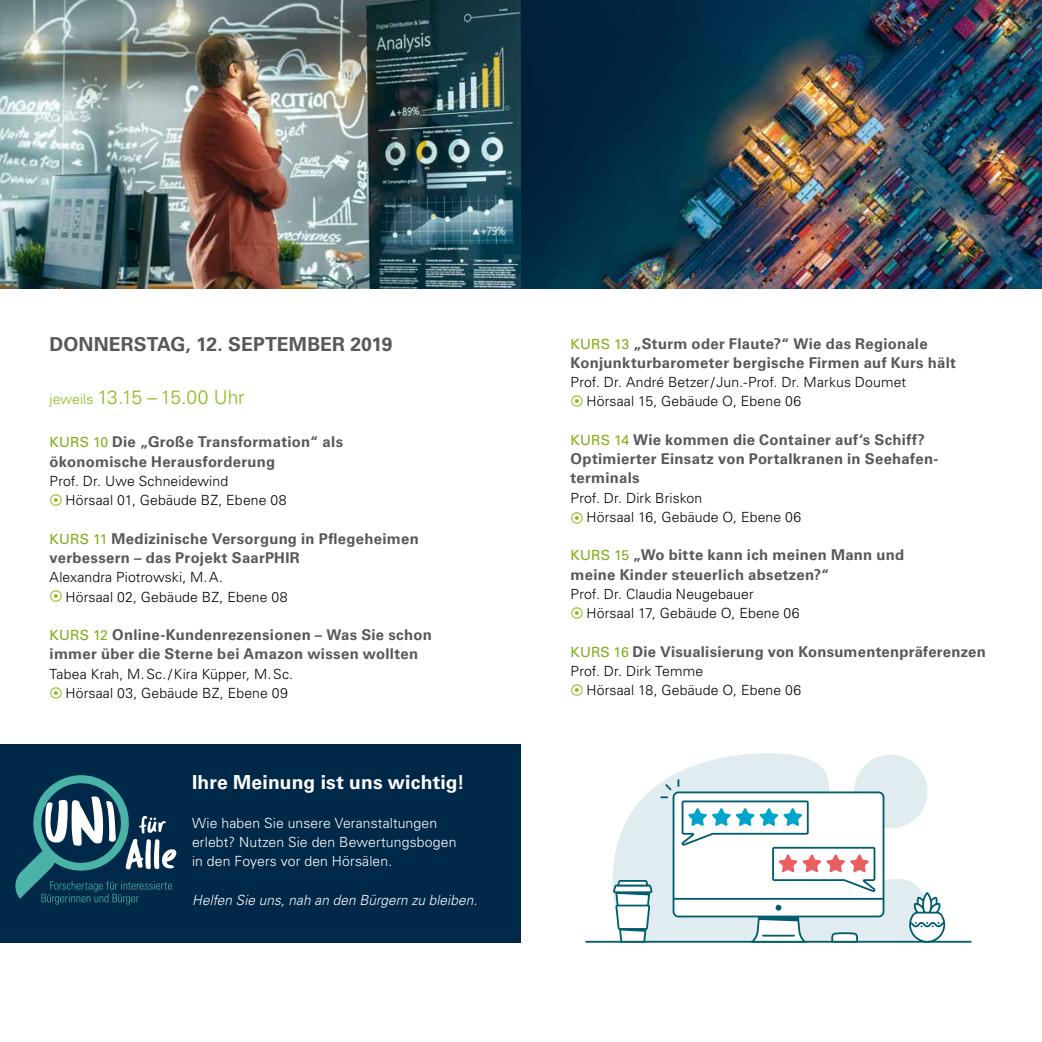
<style>
.page{position:relative;width:1042px;height:1042px;background:#fff}
.page>*{position:absolute;margin:0;border:0;box-sizing:border-box;transform-origin:0 0}
.t1{font:700 19.25px "Univers LT Pro 65";letter-spacing:.005em;color:#58585a}
.t2{font:700 19.25px "Univers LT Pro 65";letter-spacing:.01em;color:#fff}
.t3{font:300 19.25px "Univers LT Pro 45";letter-spacing:-.03em;color:#89ba17}
.t4{font:700 14.88px/19.2px "Univers LT Pro 65";letter-spacing:.02em;color:#58585a}
.t5{font:300 14px/19.2px "Univers LT Pro 45";letter-spacing:.01em;color:#000}
.t6{font:300 14px/19.2px "Univers LT Pro 45";letter-spacing:.01em;color:#fff}
.t7{font:italic 300 14px "Univers LT Pro 45";letter-spacing:.01em;color:#fff}
.s1{font-size:14px}
.s2{font-family:"Univers LT Pro 55 Roman";font-weight:400;font-size:14px;color:#7fad17}
.s3{font-family:"Apple SD Gothic Neo";font-weight:800;color:#89ba17}
</style>
<div class="page">
<img style="left:0;top:0;width:1042px;height:289px">
<svg style="left:612px;top:753px;width:316px;height:188px;fill:#e1ecf1"></svg>
<div style="left:854px;top:754px;width:73px;height:74px;background:#e1ecf1;border-radius:50%"></div>
<hr style="left:585px;top:941px;width:386px;height:1px;background:#005d6e">
<svg style="left:909px;top:892px;width:36px;height:49px"></svg>
<svg style="left:613px;top:880px;width:39px;height:61px"></svg>
<svg style="left:660px;top:779px;width:224px;height:162px"></svg>
<div style="left:0;top:744px;width:521px;height:199px;background:#002848"></div>
<svg style="left:15px;top:775px;width:161px;height:129px"></svg>
<p class="t1" style="left:50px;top:333px;width:344px">DONNERSTAG, 12. SEPTEMBER 2019</p>
<p class="t3" style="left:50px;top:385px;width:197px"><span class="s1">jeweils</span> 13.15 – 15.00 Uhr</p>
<p class="t4" style="left:50px;top:433px;width:295px"><span class="s2">KURS 10</span> Die „Große Transformation“ als ökonomische Herausforderung</p>
<p class="t5" style="left:50px;top:471px;width:238px">Prof. Dr. Uwe Schneidewind<br><span class="s3">☉</span> Hörsaal 01, Gebäude BZ, Ebene 08</p>
<p class="t4" style="left:50px;top:529px;width:371px"><span class="s2">KURS 11</span> Medizinische Versorgung in Pflegeheimen verbessern – das Projekt SaarPHIR</p>
<p class="t5" style="left:50px;top:567px;width:240px">Alexandra Piotrowski, M.A.<br><span class="s3">☉</span> Hörsaal 02, Gebäude BZ, Ebene 08</p>
<p class="t4" style="left:50px;top:625px;width:384px"><span class="s2">KURS 12</span> Online-Kundenrezensionen – Was Sie schon immer über die Sterne bei Amazon wissen wollten</p>
<p class="t5" style="left:50px;top:664px;width:245px">Tabea Krah, M.Sc./Kira Küpper, M.Sc. <span class="s3">☉</span> Hörsaal 03, Gebäude BZ, Ebene 09</p>
<p class="t2" style="left:192px;top:771px;width:274px">Ihre Meinung ist uns wichtig!</p>
<p class="t6" style="left:192px;top:813px;width:266px">Wie haben Sie unsere Veranstaltungen erlebt? Nutzen Sie den Bewertungsbogen in den Foyers vor den Hörsälen.</p>
<p class="t7" style="left:192px;top:891px;width:287px">Helfen Sie uns, nah an den Bürgern zu bleiben.</p>
<p class="t4" style="left:570px;top:334px;width:387px"><span class="s2">KURS 13</span> „Sturm oder Flaute?“ Wie das Regionale<br>Konjunkturbarometer bergische Firmen auf Kurs hält</p>
<p class="t5" style="left:570px;top:372px;width:337px">Prof. Dr. André Betzer/Jun.-Prof. Dr. Markus Doumet <span class="s3">☉</span> Hörsaal 15, Gebäude O, Ebene 06</p>
<p class="t4" style="left:570px;top:430px;width:368px"><span class="s2">KURS 14</span> Wie kommen die Container auf‘s Schiff?<br>Optimierter Einsatz von Portalkranen in Seehafen&shy;terminals</p>
<p class="t5" style="left:570px;top:488px;width:232px">Prof. Dr. Dirk Briskon<br><span class="s3">☉</span> Hörsaal 16, Gebäude O, Ebene 06</p>
<p class="t4" style="left:570px;top:545px;width:335px"><span class="s2">KURS 15</span> „Wo bitte kann ich meinen Mann und meine Kinder steuerlich absetzen?“</p>
<p class="t5" style="left:570px;top:584px;width:231px">Prof. Dr. Claudia Neugebauer<br><span class="s3">☉</span> Hörsaal 17, Gebäude O, Ebene 06</p>
<p class="t4" style="left:570px;top:642px;width:417px"><span class="s2">KURS 16</span> Die Visualisierung von Konsumentenpräferenzen</p>
<p class="t5" style="left:570px;top:661px;width:232px">Prof. Dr. Dirk Temme<br><span class="s3">☉</span> Hörsaal 18, Gebäude O, Ebene 06</p>
</div>
